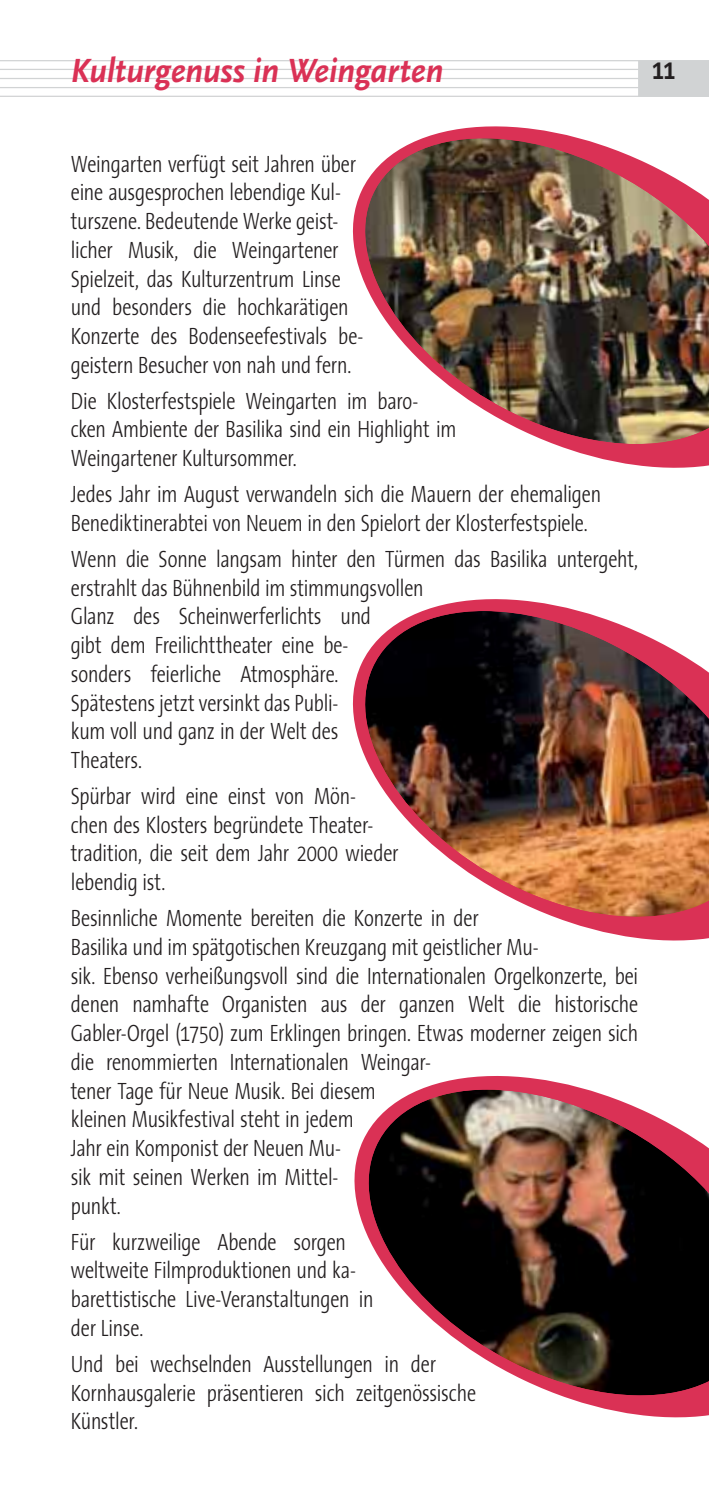
<style>
.page{position:relative;width:709px;height:1489px;background:#fff}
.page>*{position:absolute;margin:0;border:0;box-sizing:border-box;transform-origin:0 0}
.t1{font:italic 700 35px "Scala Sans";letter-spacing:-.01em;color:#da3155;scale:.95 1}
.t2{font:700 27.5px "The Sans Condensed";color:#231f20;scale:.95 1}
.t3{font:300 23.75px/28.8px "The Sans Condensed";letter-spacing:-.01em;color:#231f20;scale:.95 1}
</style>
<div class="page">
<hr style="left:0;top:60px;width:709px;height:1px;background:#d1d3d4">
<hr style="left:0;top:69px;width:709px;height:1px;background:#d1d3d4">
<hr style="left:0;top:78px;width:709px;height:1px;background:#d1d3d4">
<hr style="left:0;top:87px;width:709px;height:1px;background:#d1d3d4">
<hr style="left:0;top:96px;width:709px;height:1px;background:#d1d3d4">
<div style="left:638px;top:61px;width:71px;height:35px;background:#d1d3d4"></div>
<svg style="left:423px;top:126px;width:286px;height:342px"></svg>
<svg style="left:423px;top:599px;width:286px;height:342px"></svg>
<svg style="left:421px;top:1076px;width:288px;height:342px"></svg>
<img style="left:352px;top:138px;width:357px;height:306px">
<img style="left:352px;top:611px;width:357px;height:305px">
<img style="left:354px;top:1089px;width:355px;height:306px">
<h1 class="t1" style="left:71px;top:57px;width:393px">Kulturgenuss in Weingarten</h1>
<p class="t2" style="left:652px;top:59px;width:26px">11</p>
<p class="t3" style="left:71px;top:151px;width:309px">Weingarten verfügt seit Jahren über eine ausgesprochen lebendige Kul&shy;turszene. Bedeutende Werke geist&shy;licher Musik, die Weingartener Spielzeit, das Kulturzentrum Linse und besonders die hochkarätigen Konzerte des Bodenseefestivals be&shy;geistern Besucher von nah und fern.</p>
<p class="t3" style="left:71px;top:389px;width:407px">Die Klosterfestspiele Weingarten im baro&shy;cken Ambiente der Basilika sind ein Highlight im<br>Weingartener Kultursommer.</p>
<p class="t3" style="left:71px;top:482px;width:559px">Jedes Jahr im August verwandeln sich die Mauern der ehemaligen<br>Benediktinerabtei von Neuem in den Spielort der Klosterfestspiele.</p>
<p class="t3" style="left:71px;top:546px;width:598px">Wenn die Sonne langsam hinter den Türmen das Basilika untergeht, erstrahlt das Bühnenbild im stimmungsvollen<br>Glanz des Scheinwerferlichts und<br>gibt dem Freilichttheater eine be-<br>sonders feierliche Atmosphäre.<br>Spätestens jetzt versinkt das Publi-<br>kum voll und ganz in der Welt des<br>Theaters.</p>
<p class="t3" style="left:71px;top:784px;width:346px">Spürbar wird eine einst von Mön&shy;chen des Klosters begründete Theater&shy;tradition, die seit dem Jahr 2000 wieder lebendig ist.</p>
<p class="t3" style="left:71px;top:906px;width:598px">Besinnliche Momente bereiten die Konzerte in der<br>Basilika und im spätgotischen Kreuzgang mit geistlicher Mu-<br>sik. Ebenso verheißungsvoll sind die Internationalen Orgelkonzerte, bei denen namhafte Organisten aus der ganzen Welt die historische Gabler-Orgel (1750) zum Erklingen bringen. Etwas moderner zeigen sich die renommierten Internationalen Weingar-<br>tener Tage für Neue Musik. Bei diesem<br>kleinen Musikfestival steht in jedem<br>Jahr ein Komponist der Neuen Mu-<br>sik mit seinen Werken im Mittel-<br>punkt.</p>
<p class="t3" style="left:71px;top:1229px;width:320px">Für kurzweilige Abende sorgen weltweite Filmproduktionen und ka&shy;barettistische Live-Veranstaltungen in der Linse.</p>
<p class="t3" style="left:71px;top:1351px;width:428px">Und bei wechselnden Ausstellungen in der<br>Kornhausgalerie präsentieren sich zeitgenössische<br>Künstler.</p>
</div>
